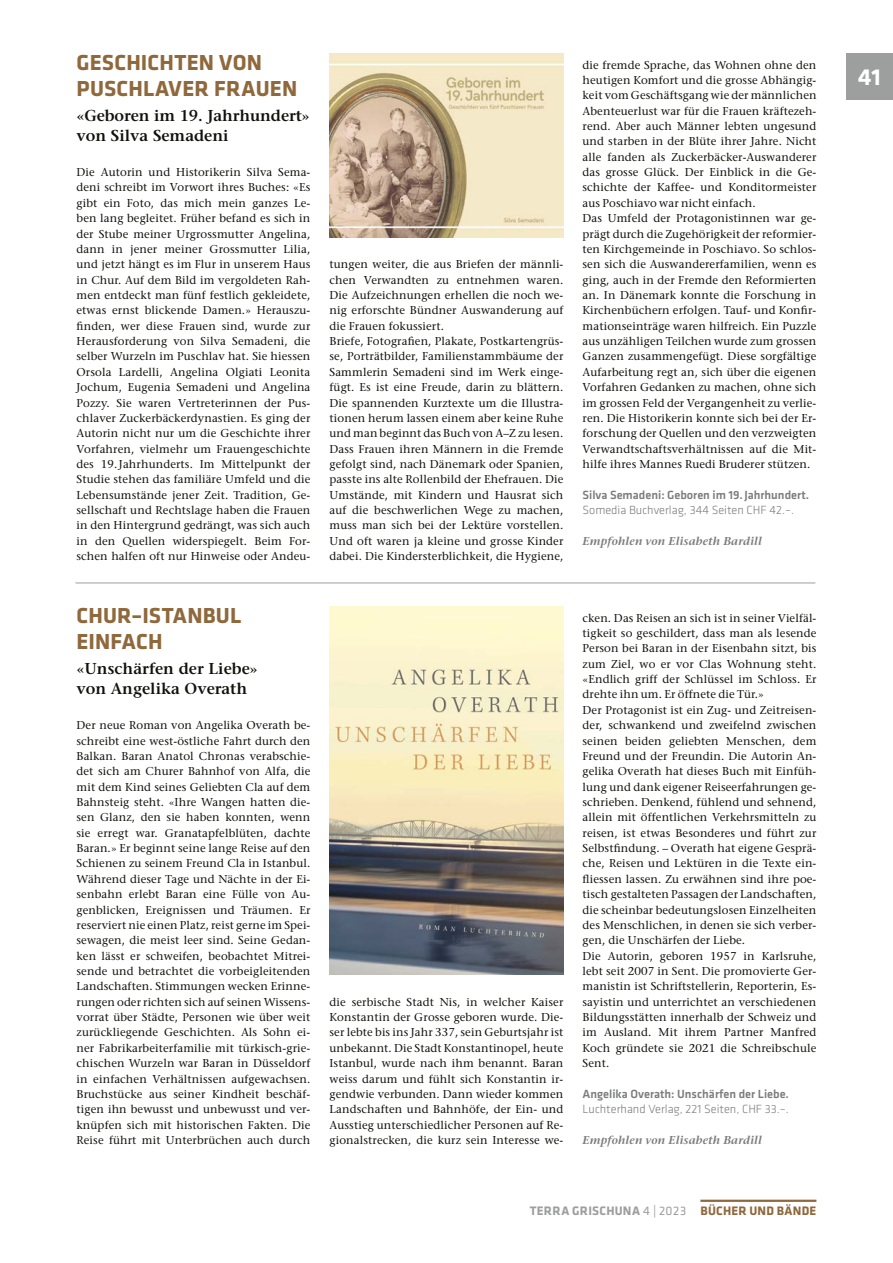
<style>
.page{position:relative;width:893px;height:1263px;background:#fff}
.page>*{position:absolute;margin:0;border:0;box-sizing:border-box;transform-origin:0 0}
.t1{font:700 24px "Klavika";color:#fff}
.Titel_Gasetta{font:700 22.5px/26.2px "Klavika";letter-spacing:.005em;color:#8f683c}
.Untertitel_Gasetta{font:600 15.75px/20.2px "Stone Serif Std";color:#12120d}
.t2{font:700 12.75px "Klavika";letter-spacing:.025em;color:#9d9e9e}
.t3{font:700 12.75px "Klavika";color:#8f683c}
.Infos_Gasetta{font:500 12.3px/15.3px "Klavika";color:#7b7d7c}
.Infos_Gasetta-2{font:300 12.3px/15.3px "Klavika";color:#7b7d7c}
.Grundschrift_Gasetta{font:500 11.4px/15.3px "Stone Serif Std";letter-spacing:.01em;color:#12120d;text-align:justify}
.Autor_Gasetta{font:italic 600 11.4px "Stone Serif Std";letter-spacing:.01em;color:#7b7d7c}
.s1{font-weight:300}
.s2{font-weight:500}
.s3{font-weight:400}
.s4{color:#8f683c}
</style>
<div class="page">
<div style="left:846px;top:53px;width:47px;height:46px;background:#9d9e9e"></div>
<hr style="left:700px;top:1200px;width:116px;height:2px;background:#8f683c">
<hr style="left:75px;top:583px;width:740px;height:1px;background:#9d9e9e">
<img style="left:330px;top:53px;width:233px;height:184px">
<img style="left:330px;top:606px;width:233px;height:369px">
<p class="Titel_Gasetta" style="left:77px;top:48px;width:222px">GESCHICHTEN VON<br>PUSCHLAVER FRAUEN</p>
<p class="Untertitel_Gasetta" style="left:77px;top:105px;width:235px">«Geboren im 19. Jahrhundert» von Silva Semadeni</p>
<p class="Grundschrift_Gasetta" style="left:77px;top:164px;width:235px">Die Autorin und Historikerin Silva Sema&shy;deni schreibt im Vorwort ihres Buches: «Es gibt ein Foto, das mich mein ganzes Le&shy;ben lang begleitet. Früher befand es sich in der Stube meiner Urgrossmutter Angelina, dann in jener meiner Grossmutter Lilia, und jetzt hängt es im Flur in unserem Haus in Chur. Auf dem Bild im vergoldeten Rah&shy;men entdeckt man fünf festlich gekleidete, etwas ernst blickende Damen.» Herauszu&shy;finden, wer diese Frauen sind, wurde zur Herausforderung von Silva Semadeni, die selber Wurzeln im Puschlav hat. Sie hiessen Orsola Lardelli, Angelina Olgiati Leonita Jochum, Eugenia Semadeni und Angelina Pozzy. Sie waren Vertreterinnen der Pus&shy;chlaver Zuckerbäckerdynastien. Es ging der Autorin nicht nur um die Geschichte ihrer Vorfahren, vielmehr um Frauengeschichte des 19.Jahrhunderts. Im Mittelpunkt der Studie stehen das familiäre Umfeld und die Lebensumstände jener Zeit. Tradition, Ge&shy;sellschaft und Rechtslage haben die Frauen in den Hintergrund gedrängt, was sich auch in den Quellen widerspiegelt. Beim For&shy;schen halfen oft nur Hinweise oder Andeu-</p>
<p class="Titel_Gasetta" style="left:77px;top:601px;width:166px">CHUR–ISTANBUL<br>EINFACH</p>
<p class="Untertitel_Gasetta" style="left:77px;top:658px;width:183px">«Unschärfen der Liebe» von Angelika Overath</p>
<p class="Grundschrift_Gasetta" style="left:77px;top:717px;width:235px">Der neue Roman von Angelika Overath be&shy;schreibt eine west-östliche Fahrt durch den Balkan. Baran Anatol Chronas verabschie&shy;det sich am Churer Bahnhof von Alfa, die mit dem Kind seines Geliebten Cla auf dem Bahnsteig steht. «Ihre Wangen hatten die&shy;sen Glanz, den sie haben konnten, wenn sie erregt war. Granatapfelblüten, dachte Baran.» Er beginnt seine lange Reise auf den Schienen zu seinem Freund Cla in Istanbul.<br>Während dieser Tage und Nächte in der Ei&shy;senbahn erlebt Baran eine Fülle von Au&shy;genblicken, Ereignissen und Träumen. Er reserviert nie einen Platz, reist gerne im Spei&shy;sewagen, die meist leer sind. Seine Gedan&shy;ken lässt er schweifen, beobachtet Mitrei&shy;sende und betrachtet die vorbeigleitenden Landschaften. Stimmungen wecken Erinne&shy;rungen oder richten sich auf seinen Wissens&shy;vorrat über Städte, Personen wie über weit zurückliegende Geschichten. Als Sohn ei&shy;ner Fabrikarbeiterfamilie mit türkisch-grie&shy;chischen Wurzeln war Baran in Düsseldorf in einfachen Verhältnissen aufgewachsen.<br>Bruchstücke aus seiner Kindheit beschäf&shy;tigen ihn bewusst und unbewusst und ver&shy;knüpfen sich mit historischen Fakten. Die Reise führt mit Unterbrüchen auch durch</p>
<p class="Grundschrift_Gasetta" style="left:330px;top:257px;width:235px">tungen weiter, die aus Briefen der männli&shy;chen Verwandten zu entnehmen waren.<br>Die Aufzeichnungen erhellen die noch we&shy;nig erforschte Bündner Auswanderung auf die Frauen fokussiert.</p>
<p class="Grundschrift_Gasetta" style="left:330px;top:333px;width:235px">Briefe, Fotografien, Plakate, Postkartengrüs&shy;se, Porträtbilder, Familienstammbäume der Sammlerin Semadeni sind im Werk einge&shy;fügt. Es ist eine Freude, darin zu blättern.<br>Die spannenden Kurztexte um die Illustra&shy;tionen herum lassen einem aber keine Ruhe und man beginnt das Buch von A–Z zu lesen.<br>Dass Frauen ihren Männern in die Fremde gefolgt sind, nach Dänemark oder Spanien, passte ins alte Rollenbild der Ehefrauen. Die Umstände, mit Kindern und Hausrat sich auf die beschwerlichen Wege zu machen, muss man sich bei der Lektüre vorstellen.<br>Und oft waren ja kleine und grosse Kinder dabei. Die Kindersterblichkeit, die Hygiene,</p>
<p class="Grundschrift_Gasetta" style="left:583px;top:57px;width:236px">die fremde Sprache, das Wohnen ohne den heutigen Komfort und die grosse Abhängig&shy;keit vom Geschäftsgang wie der männlichen Abenteuerlust war für die Frauen kräftezeh&shy;rend. Aber auch Männer lebten ungesund und starben in der Blüte ihrer Jahre. Nicht alle fanden als Zuckerbäcker-Auswanderer das grosse Glück. Der Einblick in die Ge&shy;schichte der Kaffee- und Konditormeister aus Poschiavo war nicht einfach.</p>
<p class="Grundschrift_Gasetta" style="left:583px;top:211px;width:235px">Das Umfeld der Protagonistinnen war ge&shy;prägt durch die Zugehörigkeit der reformier&shy;ten Kirchgemeinde in Poschiavo. So schlos&shy;sen sich die Auswandererfamilien, wenn es ging, auch in der Fremde den Reformierten an. In Dänemark konnte die Forschung in Kirchenbüchern erfolgen. Tauf- und Konfir&shy;mationseinträge waren hilfreich. Ein Puzzle aus unzähligen Teilchen wurde zum grossen Ganzen zusammengefügt. Diese sorgfältige Aufarbeitung regt an, sich über die eigenen Vorfahren Gedanken zu machen, ohne sich im grossen Feld der Vergangenheit zu verlie&shy;ren. Die Historikerin konnte sich bei der Er&shy;forschung der Quellen und den verzweigten Verwandtschaftsverhältnissen auf die Mit&shy;hilfe ihres Mannes Ruedi Bruderer stützen.</p>
<p class="Infos_Gasetta" style="left:583px;top:487px;width:228px">Silva Semadeni: Geboren im 19.Jahrhundert.<br><span class="s1">Somedia Buchverlag, 344 Seiten CHF 42.–.</span></p>
<p class="Autor_Gasetta" style="left:583px;top:534px;width:181px">Empfohlen von Elisabeth Bardill</p>
<p class="Grundschrift_Gasetta" style="left:330px;top:994px;width:235px">die serbische Stadt Nis, in welcher Kaiser Konstantin der Grosse geboren wurde. Die&shy;ser lebte bis ins Jahr 337, sein Geburtsjahr ist unbekannt. Die Stadt Konstantinopel, heute Istanbul, wurde nach ihm benannt. Baran weiss darum und fühlt sich Konstantin ir&shy;gendwie verbunden. Dann wieder kommen Landschaften und Bahnhöfe, der Ein- und Ausstieg unterschiedlicher Personen auf Re&shy;gionalstrecken, die kurz sein Interesse we-</p>
<p class="Grundschrift_Gasetta" style="left:583px;top:610px;width:235px">cken. Das Reisen an sich ist in seiner Vielfäl&shy;tigkeit so geschildert, dass man als lesende Person bei Baran in der Eisenbahn sitzt, bis zum Ziel, wo er vor Clas Wohnung steht. «Endlich griff der Schlüssel im Schloss. Er drehte ihn um. Er öffnete die Tür.»</p>
<p class="Grundschrift_Gasetta" style="left:583px;top:702px;width:235px">Der Protagonist ist ein Zug- und Zeitreisen&shy;der, schwankend und zweifelnd zwischen seinen beiden geliebten Menschen, dem Freund und der Freundin. Die Autorin An&shy;gelika Overath hat dieses Buch mit Einfüh&shy;lung und dank eigener Reiseerfahrungen ge&shy;schrieben. Denkend, fühlend und sehnend, allein mit öffentlichen Verkehrsmitteln zu reisen, ist etwas Besonderes und führt zur Selbstfindung. – Overath hat eigene Gesprä&shy;che, Reisen und Lektüren in die Texte ein&shy;fliessen lassen. Zu erwähnen sind ihre poe&shy;tisch gestalteten Passagen der Landschaften, die scheinbar bedeutungslosen Einzelheiten des Menschlichen, in denen sie sich verber&shy;gen, die Unschärfen der Liebe.</p>
<p class="Grundschrift_Gasetta" style="left:583px;top:948px;width:235px">Die Autorin, geboren 1957 in Karlsruhe, lebt seit 2007 in Sent. Die promovierte Ger&shy;manistin ist Schriftstellerin, Reporterin, Es&shy;sayistin und unterrichtet an verschiedenen Bildungsstätten innerhalb der Schweiz und im Ausland. Mit ihrem Partner Manfred Koch gründete sie 2021 die Schreibschule Sent.</p>
<p class="Infos_Gasetta-2" style="left:583px;top:1086px;width:208px"><span class="s2">Angelika Overath: Unschärfen der Liebe.<br></span>Luchterhand Verlag, 221 Seiten, CHF 33.–.</p>
<p class="Autor_Gasetta" style="left:583px;top:1133px;width:181px">Empfohlen von Elisabeth Bardill</p>
<p class="t2" style="left:530px;top:1201px;width:195px">TERRA GRISCHUNA <span class="s3">4 | 2023</span> <span class="s4">BÜCHER</span></p>
<p class="t3" style="left:749px;top:1201px;width:67px">UND BÄNDE</p>
<h1 class="t1" style="left:858px;top:60px;width:24px">41</h1>
</div>
